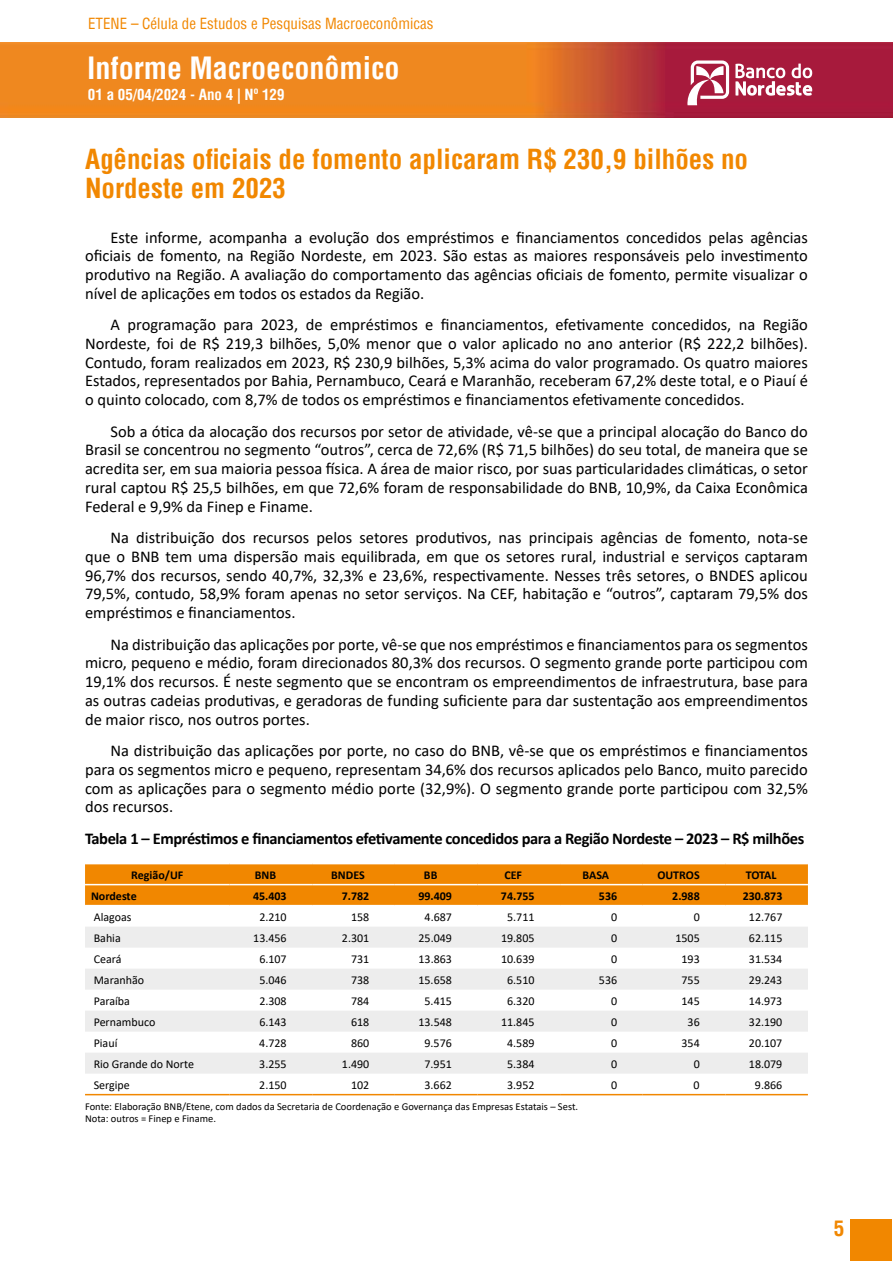
<style>
.page{position:relative;width:893px;height:1263px;background:#fff}
.page>*{position:absolute;margin:0;border:0;box-sizing:border-box;transform-origin:0 0}
.t1{font:700 condensed 30px "Helvetica";color:#fff}
.t2{font:700 condensed 27px/29.1px "Helvetica";color:#f18700}
.t3{font:700 condensed 21px "Helvetica";color:#f18700}
.t4{font:16.5px/18.8px "Calibri";color:#000;text-align:justify}
.t5{font:700 16.5px "Calibri";letter-spacing:-.025em;color:#000}
.t6{font:condensed 15px "Helvetica";color:#f18700}
.t7{font:700 condensed 15px "Helvetica";color:#fff}
.t8{font:12px "Calibri";color:#000}
.t9{font:700 12px "Calibri";color:#000}
.t10{font:10.5px/12px "Calibri";color:#000}
</style>
<div class="page">
<img style="left:0;top:43px;width:893px;height:75px">
<svg style="left:686px;top:61px;width:43px;height:44px"></svg>
<svg style="left:735px;top:64px;width:77px;height:32px"></svg>
<div style="left:850px;top:1219px;width:42px;height:41px;background:#f18700"></div>
<svg style="left:85px;top:864px;width:723px;height:41px;background:#f18906"></svg>
<svg style="left:85px;top:1093px;width:723px;height:1px"></svg>
<svg style="left:85px;top:927px;width:723px;height:147px;fill:#ededed"></svg>
<hr style="left:85px;top:1094px;width:145px;height:1px;background:#f18700">
<hr style="left:230px;top:1094px;width:82px;height:1px;background:#f18700">
<hr style="left:312px;top:1094px;width:83px;height:1px;background:#f18700">
<hr style="left:395px;top:1094px;width:82px;height:1px;background:#f18700">
<hr style="left:477px;top:1094px;width:83px;height:1px;background:#f18700">
<hr style="left:560px;top:1094px;width:83px;height:1px;background:#f18700">
<hr style="left:643px;top:1094px;width:82px;height:1px;background:#f18700">
<hr style="left:725px;top:1094px;width:83px;height:1px;background:#f18700">
<hr style="left:85px;top:884px;width:145px;height:1px;background:#fff">
<hr style="left:230px;top:884px;width:82px;height:1px;background:#fff">
<hr style="left:312px;top:884px;width:83px;height:1px;background:#fff">
<hr style="left:395px;top:884px;width:82px;height:1px;background:#fff">
<hr style="left:477px;top:884px;width:83px;height:1px;background:#fff">
<hr style="left:560px;top:884px;width:83px;height:1px;background:#fff">
<hr style="left:643px;top:884px;width:82px;height:1px;background:#fff">
<hr style="left:725px;top:884px;width:83px;height:1px;background:#fff">
<p class="t6" style="left:88px;top:14px;width:347px">ETENE – Célula de Estudos e Pesquisas Macroeconômicas</p>
<h1 class="t1" style="left:87px;top:48px;width:314px">Informe Macroeconômico</h1>
<p class="t7" style="left:88px;top:85px;width:198px">01 a 05/04/2024 - Ano 4 | Nº 129</p>
<h2 class="t2" style="left:85px;top:145px;width:664px">Agências oficiais de fomento aplicaram R$ 230,9 bilhões no<br>Nordeste em 2023</h2>
<p class="t4" style="left:85px;top:227px;width:724px;text-indent:26px">Este informe, acompanha a evolução dos empréstimos e financiamentos concedidos pelas agências oficiais de fomento, na Região Nordeste, em 2023. São estas as maiores responsáveis pelo investimento produtivo na Região. A avaliação do comportamento das agências oficiais de fomento, permite visualizar o nível de aplicações em todos os estados da Região.</p>
<p class="t4" style="left:85px;top:315px;width:724px;text-indent:26px">A programação para 2023, de empréstimos e financiamentos, efetivamente concedidos, na Região Nordeste, foi de R$ 219,3 bilhões, 5,0% menor que o valor aplicado no ano anterior (R$ 222,2 bilhões).<br>Contudo, foram realizados em 2023, R$ 230,9 bilhões, 5,3% acima do valor programado. Os quatro maiores Estados, representados por Bahia, Pernambuco, Ceará e Maranhão, receberam 67,2% deste total, e o Piauí é o quinto colocado, com 8,7% de todos os empréstimos e financiamentos efetivamente concedidos.</p>
<p class="t4" style="left:85px;top:421px;width:724px;text-indent:26px">Sob a ótica da alocação dos recursos por setor de atividade, vê-se que a principal alocação do Banco do Brasil se concentrou no segmento “outros”, cerca de 72,6% (R$ 71,5 bilhões) do seu total, de maneira que se acredita ser, em sua maioria pessoa física. A área de maior risco, por suas particularidades climáticas, o setor rural captou R$ 25,5 bilhões, em que 72,6% foram de responsabilidade do BNB, 10,9%, da Caixa Econômica Federal e 9,9% da Finep e Finame.</p>
<p class="t4" style="left:85px;top:528px;width:724px;text-indent:26px">Na distribuição dos recursos pelos setores produtivos, nas principais agências de fomento, nota-se que o BNB tem uma dispersão mais equilibrada, em que os setores rural, industrial e serviços captaram 96,7% dos recursos, sendo 40,7%, 32,3% e 23,6%, respectivamente. Nesses três setores, o BNDES aplicou 79,5%, contudo, 58,9% foram apenas no setor serviços. Na CEF, habitação e “outros”, captaram 79,5% dos empréstimos e financiamentos.</p>
<p class="t4" style="left:85px;top:634px;width:724px;text-indent:26px">Na distribuição das aplicações por porte, vê-se que nos empréstimos e financiamentos para os segmentos micro, pequeno e médio, foram direcionados 80,3% dos recursos. O segmento grande porte participou com 19,1% dos recursos. É neste segmento que se encontram os empreendimentos de infraestrutura, base para as outras cadeias produtivas, e geradoras de funding suficiente para dar sustentação aos empreendimentos de maior risco, nos outros portes.</p>
<p class="t4" style="left:85px;top:741px;width:724px;text-indent:26px">Na distribuição das aplicações por porte, no caso do BNB, vê-se que os empréstimos e financiamentos para os segmentos micro e pequeno, representam 34,6% dos recursos aplicados pelo Banco, muito parecido com as aplicações para o segmento médio porte (32,9%). O segmento grande porte participou com 32,5% dos recursos.</p>
<p class="t5" style="left:85px;top:827px;width:721px">Tabela 1 – Empréstimos e financiamentos efetivamente concedidos para a Região Nordeste – 2023 – R$ milhões</p>
<p class="t9" style="left:131px;top:866px;width:54px">Região/UF</p>
<p class="t9" style="left:255px;top:866px;width:23px">BNB</p>
<p class="t9" style="left:331px;top:866px;width:35px">BNDES</p>
<p class="t9" style="left:424px;top:866px;width:15px">BB</p>
<p class="t9" style="left:504px;top:866px;width:19px">CEF</p>
<p class="t9" style="left:583px;top:866px;width:28px">BASA</p>
<p class="t9" style="left:657px;top:866px;width:44px">OUTROS</p>
<p class="t9" style="left:746px;top:866px;width:32px">TOTAL</p>
<p class="t9" style="left:91px;top:887px;width:47px">Nordeste</p>
<p class="t9" style="left:253px;top:887px;width:35px">45.403</p>
<p class="t9" style="left:342px;top:887px;width:29px">7.782</p>
<p class="t9" style="left:418px;top:887px;width:35px">99.409</p>
<p class="t9" style="left:501px;top:887px;width:35px">74.755</p>
<p class="t9" style="left:599px;top:887px;width:20px">536</p>
<p class="t9" style="left:672px;top:887px;width:29px">2.988</p>
<p class="t9" style="left:743px;top:887px;width:41px">230.873</p>
<p class="t8" style="left:94px;top:908px;width:39px">Alagoas</p>
<p class="t8" style="left:259px;top:908px;width:29px">2.210</p>
<p class="t8" style="left:351px;top:908px;width:20px">158</p>
<p class="t8" style="left:425px;top:908px;width:29px">4.687</p>
<p class="t8" style="left:507px;top:908px;width:29px">5.711</p>
<p class="t8" style="left:611px;top:908px;width:8px">0</p>
<p class="t8" style="left:694px;top:908px;width:8px">0</p>
<p class="t8" style="left:749px;top:908px;width:35px">12.767</p>
<p class="t8" style="left:94px;top:929px;width:29px">Bahia</p>
<p class="t8" style="left:253px;top:929px;width:35px">13.456</p>
<p class="t8" style="left:342px;top:929px;width:29px">2.301</p>
<p class="t8" style="left:418px;top:929px;width:35px">25.049</p>
<p class="t8" style="left:501px;top:929px;width:35px">19.805</p>
<p class="t8" style="left:611px;top:929px;width:8px">0</p>
<p class="t8" style="left:675px;top:929px;width:26px">1505</p>
<p class="t8" style="left:749px;top:929px;width:35px">62.115</p>
<p class="t8" style="left:94px;top:950px;width:29px">Ceará</p>
<p class="t8" style="left:259px;top:950px;width:29px">6.107</p>
<p class="t8" style="left:351px;top:950px;width:20px">731</p>
<p class="t8" style="left:418px;top:950px;width:35px">13.863</p>
<p class="t8" style="left:501px;top:950px;width:35px">10.639</p>
<p class="t8" style="left:611px;top:950px;width:8px">0</p>
<p class="t8" style="left:681px;top:950px;width:20px">193</p>
<p class="t8" style="left:749px;top:950px;width:35px">31.534</p>
<p class="t8" style="left:94px;top:971px;width:52px">Maranhão</p>
<p class="t8" style="left:259px;top:971px;width:29px">5.046</p>
<p class="t8" style="left:351px;top:971px;width:20px">738</p>
<p class="t8" style="left:418px;top:971px;width:35px">15.658</p>
<p class="t8" style="left:507px;top:971px;width:29px">6.510</p>
<p class="t8" style="left:599px;top:971px;width:20px">536</p>
<p class="t8" style="left:681px;top:971px;width:20px">755</p>
<p class="t8" style="left:749px;top:971px;width:35px">29.243</p>
<p class="t8" style="left:94px;top:992px;width:38px">Paraíba</p>
<p class="t8" style="left:259px;top:992px;width:29px">2.308</p>
<p class="t8" style="left:351px;top:992px;width:20px">784</p>
<p class="t8" style="left:425px;top:992px;width:29px">5.415</p>
<p class="t8" style="left:507px;top:992px;width:29px">6.320</p>
<p class="t8" style="left:611px;top:992px;width:8px">0</p>
<p class="t8" style="left:681px;top:992px;width:20px">145</p>
<p class="t8" style="left:749px;top:992px;width:35px">14.973</p>
<p class="t8" style="left:94px;top:1013px;width:63px">Pernambuco</p>
<p class="t8" style="left:259px;top:1013px;width:29px">6.143</p>
<p class="t8" style="left:351px;top:1013px;width:20px">618</p>
<p class="t8" style="left:418px;top:1013px;width:35px">13.548</p>
<p class="t8" style="left:501px;top:1013px;width:35px">11.845</p>
<p class="t8" style="left:611px;top:1013px;width:8px">0</p>
<p class="t8" style="left:688px;top:1013px;width:14px">36</p>
<p class="t8" style="left:749px;top:1013px;width:35px">32.190</p>
<p class="t8" style="left:94px;top:1034px;width:25px">Piauí</p>
<p class="t8" style="left:259px;top:1034px;width:29px">4.728</p>
<p class="t8" style="left:351px;top:1034px;width:20px">860</p>
<p class="t8" style="left:425px;top:1034px;width:29px">9.576</p>
<p class="t8" style="left:507px;top:1034px;width:29px">4.589</p>
<p class="t8" style="left:611px;top:1034px;width:8px">0</p>
<p class="t8" style="left:681px;top:1034px;width:20px">354</p>
<p class="t8" style="left:749px;top:1034px;width:35px">20.107</p>
<p class="t8" style="left:94px;top:1055px;width:102px">Rio Grande do Norte</p>
<p class="t8" style="left:259px;top:1055px;width:29px">3.255</p>
<p class="t8" style="left:342px;top:1055px;width:29px">1.490</p>
<p class="t8" style="left:425px;top:1055px;width:29px">7.951</p>
<p class="t8" style="left:507px;top:1055px;width:29px">5.384</p>
<p class="t8" style="left:611px;top:1055px;width:8px">0</p>
<p class="t8" style="left:694px;top:1055px;width:8px">0</p>
<p class="t8" style="left:749px;top:1055px;width:35px">18.079</p>
<p class="t8" style="left:94px;top:1076px;width:38px">Sergipe</p>
<p class="t8" style="left:259px;top:1076px;width:29px">2.150</p>
<p class="t8" style="left:351px;top:1076px;width:20px">102</p>
<p class="t8" style="left:424px;top:1076px;width:29px">3.662</p>
<p class="t8" style="left:507px;top:1076px;width:29px">3.952</p>
<p class="t8" style="left:611px;top:1076px;width:8px">0</p>
<p class="t8" style="left:694px;top:1076px;width:8px">0</p>
<p class="t8" style="left:755px;top:1076px;width:29px">9.866</p>
<p class="t10" style="left:85px;top:1100px;width:495px">Fonte: Elaboração BNB/Etene, com dados da Secretaria de Coordenação e Governança das Empresas Estatais – Sest.<br>Nota: outros = Finep e Finame.</p>
<p class="t3" style="left:834px;top:1214px;width:12px">5</p>
</div>
